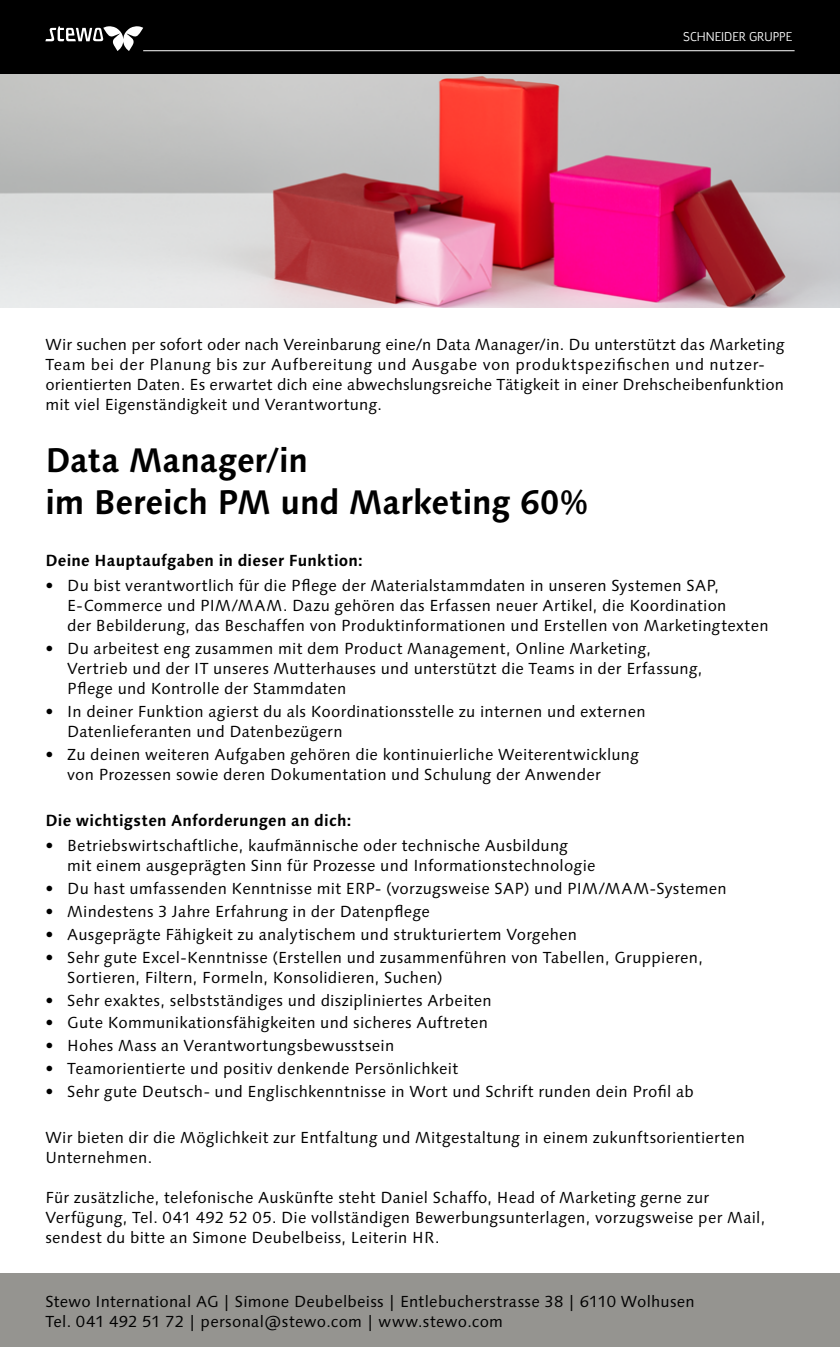
<style>
.page{position:relative;width:840px;height:1347px;background:#fff}
.page>*{position:absolute;margin:0;border:0;box-sizing:border-box;transform-origin:0 0}
.Titel_gross{font:700 34px/42px "Linotype Syntax";letter-spacing:-.005em;color:#000}
.Aufzählungen{font:16px/20px "Linotype Syntax";letter-spacing:.015em;color:#000}
.Grundtext{font:16px/20px "Linotype Syntax";letter-spacing:.015em;color:#000}
.Titel_Aufzählungen{font:700 16px "Linotype Syntax";letter-spacing:.015em;color:#000}
.t1{font:300 13.2px "Argumentum";color:#fff}
</style>
<div class="page">
<img style="left:0;top:74px;width:839px;height:233px">
<div style="left:0;top:1273px;width:839px;height:73px;background:#959490"></div>
<div style="left:0;top:0;width:839px;height:74px;background:#000"></div>
<svg style="left:45px;top:26px;width:98px;height:25px"></svg>
<hr style="left:143px;top:50px;width:651px;height:1px;background:#fff">
<p class="t1" style="left:682px;top:29px;width:110px">SCHNEIDER GRUPPE</p>
<p class="Grundtext" style="left:45px;top:335px;width:740px">Wir suchen per sofort oder nach Vereinbarung eine/n Data Manager/in. Du unterstützt das Marketing Team bei der Planung bis zur Aufbereitung und Ausgabe von produktspezifischen und nutzer&shy;orientierten Daten. Es erwartet dich eine abwechslungsreiche Tätigkeit in einer Drehscheibenfunktion mit viel Eigenständigkeit und Verantwortung.</p>
<p class="Titel_gross" style="left:45px;top:439px;width:544px">Data Manager/in<br>im Bereich PM und Marketing 60%</p>
<p class="Titel_Aufzählungen" style="left:45px;top:550px;width:319px">Deine Hauptaufgaben in dieser Funktion:</p>
<p class="Aufzählungen" style="left:67px;top:576px;width:702px;text-indent:-22px">• Du bist verantwortlich für die Pflege der Materialstammdaten in unseren Systemen SAP,<br>E-Commerce und PIM/MAM. Dazu gehören das Erfassen neuer Artikel, die Koordination<br>der Bebilderung, das Beschaffen von Produktinformationen und Erstellen von Marketingtexten</p>
<p class="Aufzählungen" style="left:67px;top:639px;width:636px;text-indent:-22px">• Du arbeitest eng zusammen mit dem Product Management, Online Marketing,<br>Vertrieb und der IT unseres Mutterhauses und unterstützt die Teams in der Erfassung,<br>Pflege und Kontrolle der Stammdaten</p>
<p class="Aufzählungen" style="left:67px;top:701px;width:579px;text-indent:-22px">• In deiner Funktion agierst du als Koordinationsstelle zu internen und externen<br>Datenlieferanten und Datenbezügern</p>
<p class="Aufzählungen" style="left:67px;top:744px;width:573px;text-indent:-22px">• Zu deinen weiteren Aufgaben gehören die kontinuierliche Weiterentwicklung von Prozessen sowie deren Dokumentation und Schulung der Anwender</p>
<p class="Titel_Aufzählungen" style="left:45px;top:810px;width:307px">Die wichtigsten Anforderungen an dich:</p>
<p class="Aufzählungen" style="left:67px;top:836px;width:529px;text-indent:-22px">• Betriebswirtschaftliche, kaufmännische oder technische Ausbildung mit einem ausgeprägten Sinn für Prozesse und Informationstechnologie</p>
<p class="Aufzählungen" style="left:45px;top:878px;width:682px">• Du hast umfassenden Kenntnisse mit ERP- (vorzugsweise SAP) und PIM/MAM-Systemen</p>
<p class="Aufzählungen" style="left:45px;top:901px;width:386px">• Mindestens 3 Jahre Erfahrung in der Datenpflege</p>
<p class="Aufzählungen" style="left:45px;top:924px;width:533px">• Ausgeprägte Fähigkeit zu analytischem und strukturiertem Vorgehen</p>
<p class="Aufzählungen" style="left:67px;top:947px;width:637px;text-indent:-22px">• Sehr gute Excel-Kenntnisse (Erstellen und zusammenführen von Tabellen, Gruppieren,<br>Sortieren, Filtern, Formeln, Konsolidieren, Suchen)</p>
<p class="Aufzählungen" style="left:45px;top:990px;width:448px">• Sehr exaktes, selbstständiges und diszipliniertes Arbeiten</p>
<p class="Aufzählungen" style="left:45px;top:1013px;width:444px">• Gute Kommunikationsfähigkeiten und sicheres Auftreten</p>
<p class="Aufzählungen" style="left:45px;top:1035px;width:350px">• Hohes Mass an Verantwortungsbewusstsein</p>
<p class="Aufzählungen" style="left:45px;top:1058px;width:414px">• Teamorientierte und positiv denkende Persönlichkeit</p>
<p class="Aufzählungen" style="left:45px;top:1081px;width:649px">• Sehr gute Deutsch- und Englischkenntnisse in Wort und Schrift runden dein Profil ab</p>
<p class="Grundtext" style="left:45px;top:1127px;width:700px">Wir bieten dir die Möglichkeit zur Entfaltung und Mitgestaltung in einem zukunftsorientierten<br>Unternehmen.</p>
<p class="Grundtext" style="left:45px;top:1187px;width:721px">Für zusätzliche, telefonische Auskünfte steht Daniel Schaffo, Head of Marketing gerne zur<br>Verfügung, Tel. 041 492 52 05. Die vollständigen Bewerbungsunterlagen, vorzugsweise per Mail, sendest du bitte an Simone Deubelbeiss, Leiterin HR.</p>
<p class="Grundtext" style="left:45px;top:1291px;width:650px">Stewo International AG | Simone Deubelbeiss | Entlebucherstrasse 38 | 6110 Wolhusen<br>Tel. 041 492 51 72 | personal@stewo.com | www.stewo.com</p>
</div>
